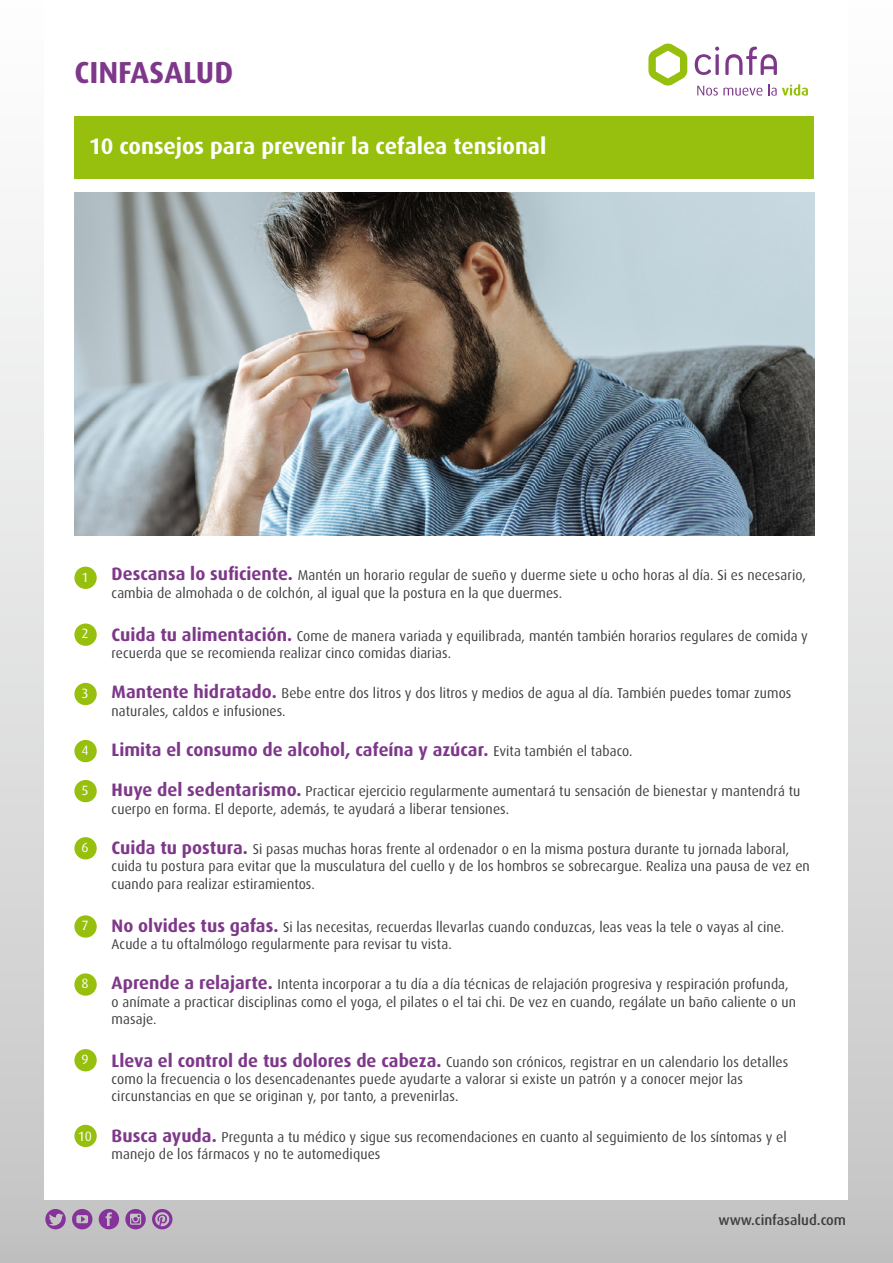
<style>
.page{position:relative;width:893px;height:1263px;background:#fff}
.page>*{position:absolute;margin:0;border:0;box-sizing:border-box;transform-origin:0 0}
.t1{font:700 30.45px "Dax";color:#7e388a}
.t2{font:700 22.5px "Dax";letter-spacing:-.005em;color:#fff}
.t3{font:700 18px "Dax";color:#7e388a}
.t4{font:14.25px/17.2px "Dax";letter-spacing:.01em;color:#3e3d40;scale:.96 1}
.t5{font:500 14.25px "Dax";color:#3e3d40}
.t6{font:13.5px "Dax";color:#fff}
.s1{font-weight:700;font-size:18px;color:#7e388a}
.s2{font-weight:400;font-size:14.25px;color:#3e3d40}
</style>
<div class="page">
<div style="left:0;top:0;width:893px;height:1263px;background:linear-gradient(to bottom,#fff,#c6c6c7)"></div>
<div style="left:45px;top:0;width:803px;height:1199px;background:#fff"></div>
<svg style="left:725px;top:47px;width:52px;height:28px"></svg>
<svg style="left:695px;top:47px;width:24px;height:28px"></svg>
<svg style="left:648px;top:44px;width:39px;height:42px"></svg>
<svg style="left:697px;top:86px;width:65px;height:10px"></svg>
<svg style="left:768px;top:84px;width:40px;height:12px"></svg>
<svg style="left:99px;top:1209px;width:20px;height:20px"></svg>
<svg style="left:45px;top:1209px;width:21px;height:20px"></svg>
<svg style="left:72px;top:1209px;width:20px;height:20px"></svg>
<svg style="left:125px;top:1209px;width:21px;height:20px"></svg>
<svg style="left:152px;top:1209px;width:20px;height:20px"></svg>
<div style="left:74px;top:117px;width:740px;height:62px;background:#97bf0d"></div>
<img style="left:74px;top:192px;width:740px;height:344px">
<div style="left:74px;top:567px;width:23px;height:22px;background:#97bf0d;border-radius:50%"></div>
<div style="left:74px;top:623px;width:23px;height:23px;background:#97bf0d;border-radius:50%"></div>
<div style="left:74px;top:683px;width:23px;height:22px;background:#97bf0d;border-radius:50%"></div>
<div style="left:74px;top:740px;width:23px;height:22px;background:#97bf0d;border-radius:50%"></div>
<div style="left:74px;top:780px;width:23px;height:22px;background:#97bf0d;border-radius:50%"></div>
<div style="left:74px;top:837px;width:23px;height:22px;background:#97bf0d;border-radius:50%"></div>
<div style="left:74px;top:915px;width:23px;height:23px;background:#97bf0d;border-radius:50%"></div>
<div style="left:74px;top:973px;width:23px;height:23px;background:#97bf0d;border-radius:50%"></div>
<div style="left:74px;top:1049px;width:23px;height:22px;background:#97bf0d;border-radius:50%"></div>
<div style="left:74px;top:1125px;width:23px;height:22px;background:#97bf0d;border-radius:50%"></div>
<h1 class="t1" style="left:74px;top:55px;width:160px">CINFASALUD</h1>
<h2 class="t2" style="left:89px;top:134px;width:459px">10 consejos para prevenir la cefalea tensional</h2>
<p class="t6" style="left:81px;top:569px;width:9px">1</p>
<p class="t6" style="left:81px;top:626px;width:9px">2</p>
<p class="t6" style="left:81px;top:686px;width:9px">3</p>
<p class="t6" style="left:81px;top:743px;width:9px">4</p>
<p class="t6" style="left:81px;top:783px;width:9px">5</p>
<p class="t6" style="left:81px;top:840px;width:9px">6</p>
<p class="t6" style="left:81px;top:918px;width:9px">7</p>
<p class="t6" style="left:81px;top:976px;width:9px">8</p>
<p class="t6" style="left:81px;top:1052px;width:9px">9</p>
<p class="t6" style="left:78px;top:1129px;width:16px">10</p>
<p class="t4" style="left:112px;top:567px;width:725px"><span class="s1">Descansa lo suficiente.</span> Mantén un horario regular de sueño y duerme siete u ocho horas al día. Si es necesario, cambia de almohada o de colchón, al igual que la postura en la que duermes.</p>
<p class="t4" style="left:112px;top:627px;width:727px"><span class="s1">Cuida tu alimentación.</span> Come de manera variada y equilibrada, mantén también horarios regulares de comida y recuerda que se recomienda realizar cinco comidas diarias.</p>
<p class="t4" style="left:112px;top:685px;width:710px"><span class="s1">Mantente hidratado.</span> Bebe entre dos litros y dos litros y medios de agua al día. También puedes tomar zumos naturales, caldos e infusiones.</p>
<p class="t3" style="left:112px;top:740px;width:523px">Limita el consumo de alcohol, cafeína y azúcar. <span class="s2">Evita también el tabaco.</span></p>
<p class="t4" style="left:112px;top:783px;width:719px"><span class="s1">Huye del sedentarismo.</span> Practicar ejercicio regularmente aumentará tu sensación de bienestar y mantendrá tu cuerpo en forma. El deporte, además, te ayudará a liberar tensiones.</p>
<p class="t4" style="left:112px;top:841px;width:729px"><span class="s1">Cuida tu postura.</span> Si pasas muchas horas frente al ordenador o en la misma postura durante tu jornada laboral, cuida tu postura para evitar que la musculatura del cuello y de los hombros se sobrecargue. Realiza una pausa de vez en cuando para realizar estiramientos.</p>
<p class="t4" style="left:112px;top:918px;width:702px"><span class="s1">No olvides tus gafas.</span> Si las necesitas, recuerdas llevarlas cuando conduzcas, leas veas la tele o vayas al cine.<br>Acude a tu oftalmólogo regularmente para revisar tu vista.</p>
<p class="t4" style="left:112px;top:976px;width:714px"><span class="s1">Aprende a relajarte.</span> Intenta incorporar a tu día a día técnicas de relajación progresiva y respiración profunda, o anímate a practicar disciplinas como el yoga, el pilates o el tai chi. De vez en cuando, regálate un baño caliente o un masaje.</p>
<p class="t4" style="left:112px;top:1053px;width:706px"><span class="s1">Lleva el control de tus dolores de cabeza.</span> Cuando son crónicos, registrar en un calendario los detalles como la frecuencia o los desencadenantes puede ayudarte a valorar si existe un patrón y a conocer mejor las circunstancias en que se originan y, por tanto, a prevenirlas.</p>
<p class="t4" style="left:112px;top:1128px;width:705px"><span class="s1">Busca ayuda.</span> Pregunta a tu médico y sigue sus recomendaciones en cuanto al seguimiento de los síntomas y el manejo de los fármacos y no te automediques</p>
<p class="t5" style="left:718px;top:1212px;width:129px">www.cinfasalud.com</p>
</div>
